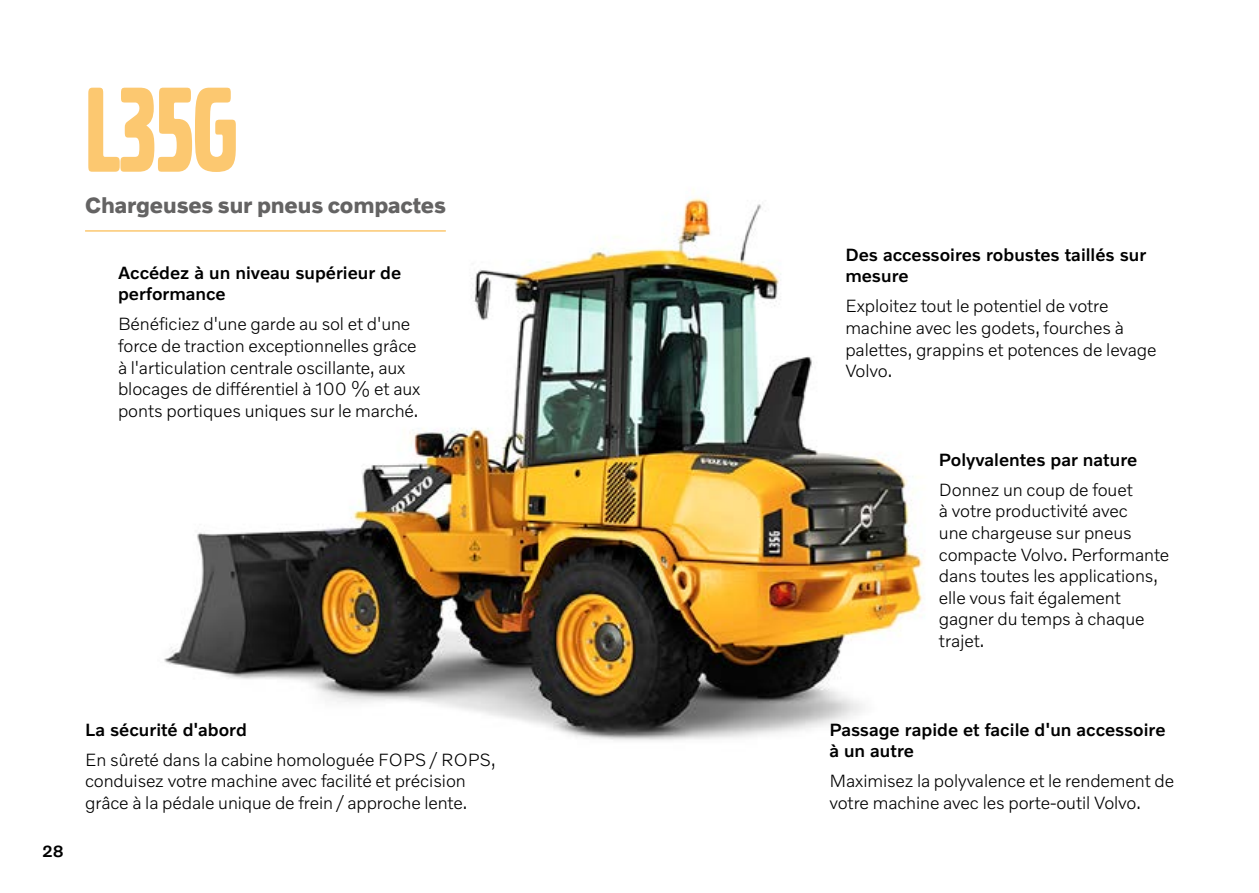
<style>
.page{position:relative;width:1259px;height:893px;background:#fff}
.page>*{position:absolute;margin:0;border:0;box-sizing:border-box;transform-origin:0 0}
.t1{font:126px "Volvo Broad Pro";color:#fcc870}
.t2{font:700 22.5px "Volvo Novum";letter-spacing:-.005em;color:#646363}
.t3{font:300 18px/21.6px "Volvo Novum";letter-spacing:-.005em;color:#000}
.t4{font:500 18px/21.6px "Volvo Novum";color:#000}
.t5{font:500 16.5px "Volvo Novum";color:#000}
</style>
<div class="page">
<img style="left:164px;top:189px;width:760px;height:552px">
<hr style="left:85px;top:230px;width:361px;height:2px;background:#fcc870">
<h1 class="t1" style="left:85px;top:71px;width:154px">L35G</h1>
<p class="t2" style="left:85px;top:191px;width:362px">Chargeuses sur pneus compactes</p>
<p class="t4" style="left:118px;top:261px;width:285px">Accédez à un niveau supérieur de performance</p>
<p class="t3" style="left:118px;top:313px;width:304px">Bénéficiez d'une garde au sol et d'une force de traction exceptionnelles grâce à l'articulation centrale oscillante, aux blocages de différentiel à 100 % et aux ponts portiques uniques sur le marché.</p>
<p class="t5" style="left:43px;top:841px;width:23px">28</p>
<p class="t4" style="left:85px;top:718px;width:163px">La sécurité d'abord</p>
<p class="t3" style="left:85px;top:748px;width:412px">En sûreté dans la cabine homologuée FOPS / ROPS, conduisez votre machine avec facilité et précision grâce à la pédale unique de frein / approche lente.</p>
<p class="t4" style="left:845px;top:243px;width:302px">Des accessoires robustes taillés sur mesure</p>
<p class="t3" style="left:845px;top:295px;width:313px">Exploitez tout le potentiel de votre machine avec les godets, fourches à palettes, grappins et potences de levage<br>Volvo.</p>
<p class="t4" style="left:939px;top:448px;width:200px">Polyvalentes par nature</p>
<p class="t3" style="left:939px;top:478px;width:232px">Donnez un coup de fouet<br>à votre productivité avec<br>une chargeuse sur pneus compacte Volvo. Performante dans toutes les applications, elle vous fait également gagner du temps à chaque trajet.</p>
<p class="t4" style="left:829px;top:718px;width:337px">Passage rapide et facile d'un accessoire à un autre</p>
<p class="t3" style="left:829px;top:769px;width:346px">Maximisez la polyvalence et le rendement de votre machine avec les porte-outil Volvo.</p>
</div>
